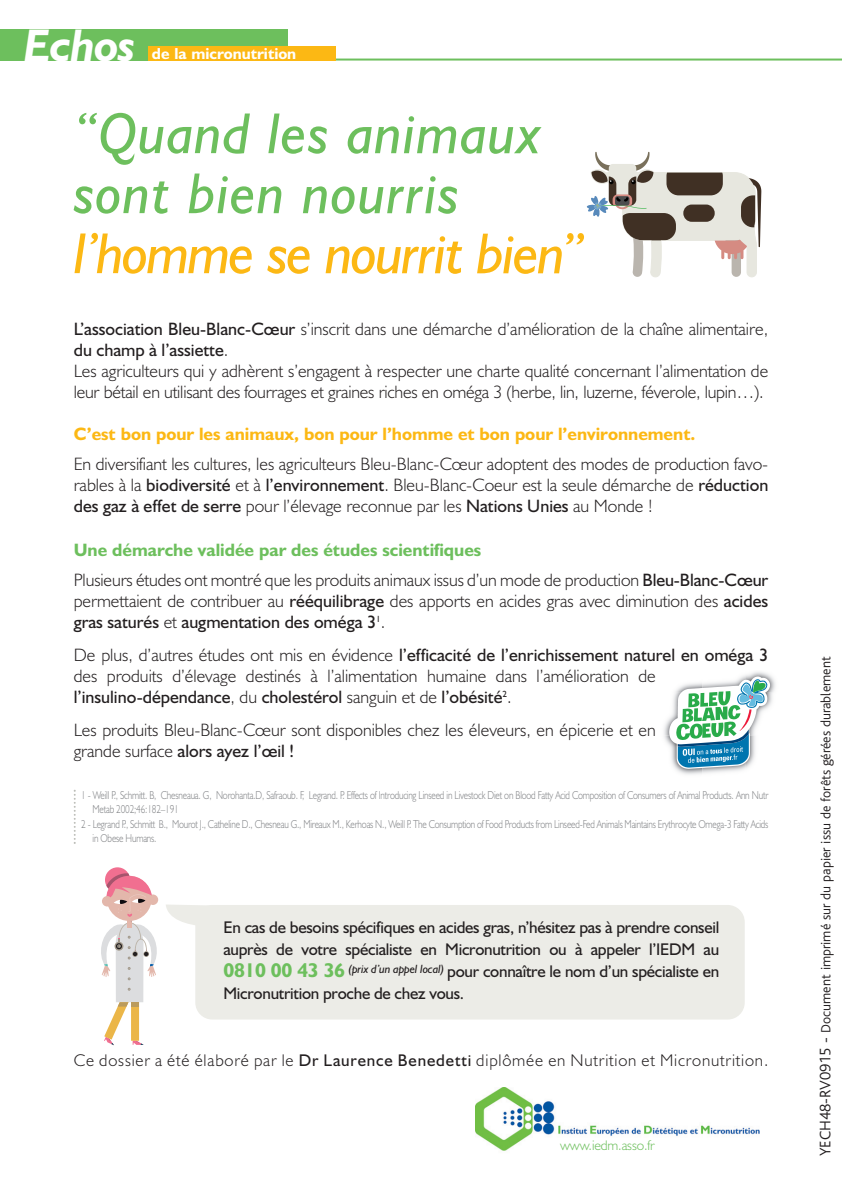
<style>
.page{position:relative;width:842px;height:1191px;background:#fff}
.page>*{position:absolute;margin:0;border:0;box-sizing:border-box;transform-origin:0 0}
.t1{font:italic 58px/60px "Humanist 521 BT";letter-spacing:.015em;color:#6dbf5d}
.t2{font:italic 58px "Humanist 521 BT";letter-spacing:-.03em;color:#fcb814}
.t3{font:italic 700 46px "Humanist 521 BT";letter-spacing:-.015em;color:#fff}
.t4{font:300 18px/21.2px "Humanist 521 BT";color:#231f20}
.t5{font:700 18px "Humanist 521 BT";color:#fcb814}
.t6{font:17px/22px "Humanist 521 BT";letter-spacing:-.015em;color:#231f20;text-align:justify}
.t7{font:300 17px "Humanist 521 BT";letter-spacing:.05em;color:#231f20}
.t8{font:700 16px "Humanist 521 BT";color:#fff}
.t9{font:300 14px "Bliss";color:#231f20}
.t10{font:300 14px "Humanist 521 BT";letter-spacing:-.01em;color:#6dbf5d}
.t11{font:300 11.6px/14px "Humanist 521 BT";letter-spacing:-.02em;color:#808285;scale:.8 1}
.s1{font-weight:400}
.s2{font-weight:700;color:#6dbf5d}
.s3{font-weight:700;font-size:20px;color:#6dbf5d}
.s4{font-size:16px}
</style>
<div class="page">
<svg style="left:166px;top:904px;width:42px;height:21px"></svg>
<div style="left:195px;top:905px;width:550px;height:114px;background:#ecece7;border-radius:17px"></div>
<hr style="left:0;top:59px;width:842px;height:2px;background:#6dbf5d">
<div style="left:1px;top:29px;width:287px;height:32px;background:#6dbf5d"></div>
<div style="left:148px;top:46px;width:188px;height:15px;background:#fcb814"></div>
<hr style="left:0;top:29px;width:4px;height:32px;background:#6dbf5d">
<div style="left:105px;top:867px;width:25px;height:25px;background:#f16f90;border-radius:50%"></div>
<svg style="left:101px;top:873px;width:57px;height:172px"></svg>
<img style="left:476px;top:1087px;width:283px;height:64px">
<svg style="left:587px;top:152px;width:174px;height:125px"></svg>
<div style="left:683px;top:204px;width:32px;height:18px;background:#403024;border-radius:8px"></div>
<svg style="left:669px;top:676px;width:101px;height:86px"></svg>
<img style="left:669px;top:676px;width:34px;height:17px">
<img style="left:703px;top:680px;width:40px;height:8px">
<img style="left:750px;top:681px;width:25px;height:12px">
<img style="left:664px;top:719px;width:12px;height:16px">
<img style="left:750px;top:711px;width:20px;height:24px">
<img style="left:672px;top:762px;width:73px;height:13px">
<img style="left:745px;top:735px;width:25px;height:34px">
<svg style="left:74px;top:789px;width:2px;height:55px"></svg>
<h2 class="t3" style="left:24px;top:29px;width:112px">Echos</h2>
<p class="t8" style="left:152px;top:48px;width:146px">de la micronutrition</p>
<h1 class="t1" style="left:74px;top:110px;width:469px">“Quand les animaux sont bien nourris</h1>
<h1 class="t2" style="left:74px;top:233px;width:512px">l’homme se nourrit bien”</h1>
<p class="t4" style="left:74px;top:320px;width:696px"><span class="s1">L’association Bleu-Blanc-Cœur</span> s’inscrit dans une démarche d’amélioration de la chaîne alimentaire, <span class="s1">du champ à l’assiette</span>.<br>Les agriculteurs qui y adhèrent s’engagent à respecter une charte qualité concernant l’alimentation de leur bétail en utilisant des fourrages et graines riches en oméga 3 (herbe, lin, luzerne, féverole, lupin…).</p>
<p class="t5" style="left:74px;top:427px;width:623px">C’est bon pour les animaux, bon pour l’homme et bon pour l’environnement.</p>
<p class="t4" style="left:74px;top:455px;width:696px;text-align:justify">En diversifiant les cultures, les agriculteurs Bleu-Blanc-Cœur adoptent des modes de production favo&shy;rables à la <span class="s1">biodiversité</span> et à <span class="s1">l’environnement</span>. Bleu-Blanc-Coeur est la seule démarche de <span class="s1">réduction des gaz à effet de serre</span> pour l’élevage reconnue par les <span class="s1">Nations Unies</span> au Monde !</p>
<p class="t4" style="left:74px;top:537px;width:696px;line-height:29.8px"><span class="s2">Une démarche validée par des études scientifiques<br></span>Plusieurs études ont montré que les produits animaux issus d’un mode de production <span class="s1">Bleu-Blanc-Cœur</span></p>
<p class="t4" style="left:74px;top:592px;width:696px">permettaient de contribuer au <span class="s1">rééquilibrage</span> des apports en acides gras avec diminution des <span class="s1">acides gras saturés</span> et <span class="s1">augmentation des oméga 3</span><sup>1</sup>.</p>
<p class="t4" style="left:74px;top:646px;width:696px">De plus, d’autres études ont mis en évidence <span class="s1">l’efficacité de l’enrichissement naturel en oméga 3 </span>des produits d’élevage destinés à l’alimentation humaine dans l’amélioration de <span class="s1">l’insulino-dépendance</span>, du <span class="s1">cholestérol</span> sanguin et de <span class="s1">l’obésité</span><sup>2</sup>.</p>
<p class="t4" style="left:74px;top:721px;width:584px">Les produits Bleu-Blanc-Cœur sont disponibles chez les éleveurs, en épicerie et en grande surface <span class="s1">alors ayez l’œil !</span></p>
<p class="t11" style="left:93px;top:789px;width:846px;text-indent:-12px">1 - Weill P., Schmitt. B, Chesneaua. G, Norohanta.D, Safraoub. F, Legrand. P. Effects of Introducing Linseed in Livestock Diet on Blood Fatty Acid Composition of Consumers of Animal Products. Ann Nutr<br>Metab 2002;46:182–191</p>
<p class="t11" style="left:93px;top:818px;width:846px;text-indent:-11px">2 - Legrand P., Schmitt B., Mourot J., Catheline D., Chesneau G., Mireaux M., Kerhoas N., Weill P. The Consumption of Food Products from Linseed-Fed Animals Maintains Erythrocyte Omega-3 Fatty Acids in Obese Humans.</p>
<p class="t6" style="left:223px;top:917px;width:497px">En cas de besoins spécifiques en acides gras, n’hésitez pas à prendre conseil auprès de votre spécialiste en Micronutrition ou à appeler l’IEDM au <span class="s3">0810 00 43 36</span> <sup>(prix</sup> <sup>d’un</sup> <sup>appel</sup> <sup>local)</sup> pour connaître le nom d’un spécialiste en Micronutrition proche de chez vous.</p>
<p class="t7" style="left:74px;top:1054px;width:696px">Ce dossier a été élaboré par le <span class="s1">Dr Laurence Benedetti</span> diplômée en Nutrition et Micronutrition.</p>
<p class="t10" style="left:560px;top:1140px;width:96px">www.iedm.asso.fr</p>
<p class="t9" style="left:821px;top:1156px;width:501px;rotate:-90deg"><span class="s4">YECH48-RV0915 -</span> Document imprimé sur du papier issu de forêts gérées durablement</p>
</div>
